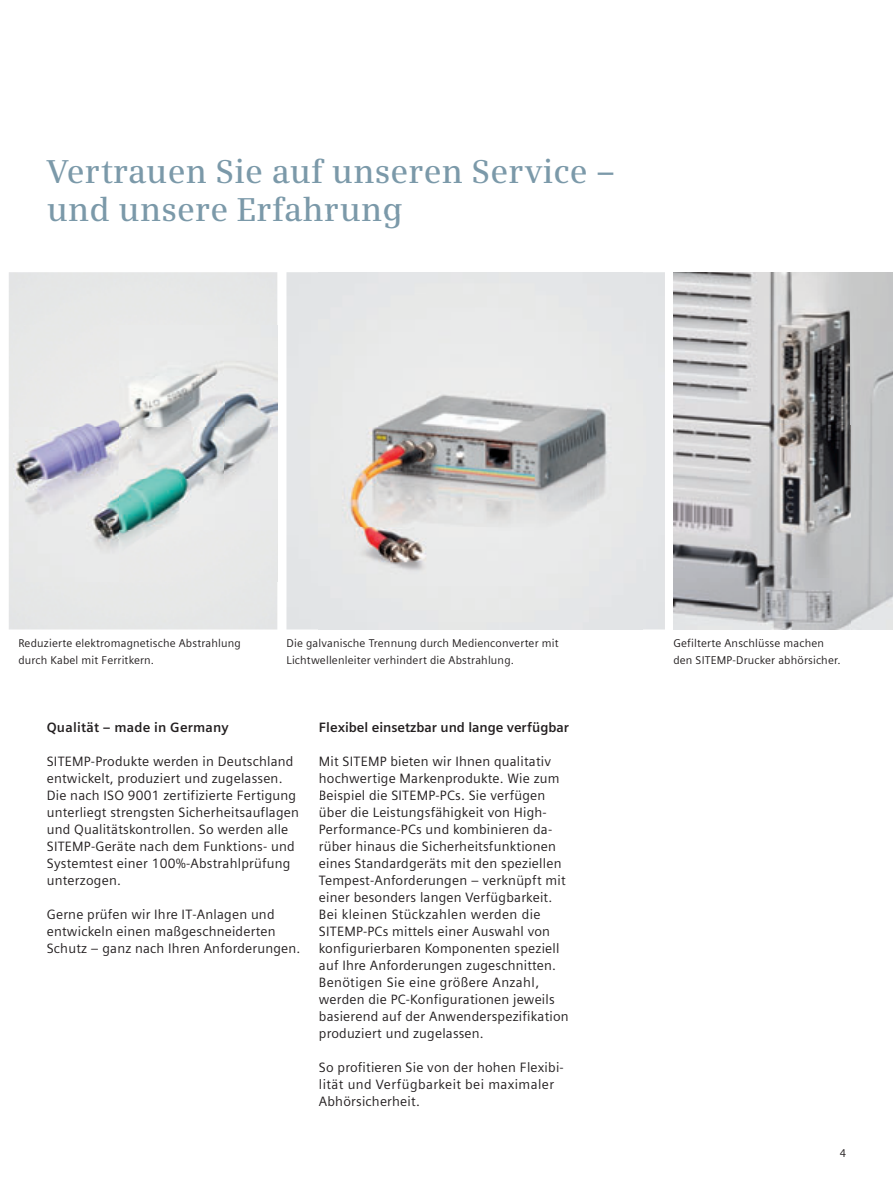
<style>
.page{position:relative;width:893px;height:1191px;background:#fff}
.page>*{position:absolute;margin:0;border:0;box-sizing:border-box;transform-origin:0 0}
.t1{font:600 33px/38.2px "Siemens Serif OT";letter-spacing:.005em;color:#7b99a9}
.t2{font:13.5px/17px "Siemens Sans OT";letter-spacing:.015em;color:#231f20}
.t3{font:700 13.5px "Siemens Sans OT";color:#231f20}
.t4{font:11.25px/17px "Siemens Sans OT";letter-spacing:.015em;color:#231f20}
</style>
<div class="page">
<img style="left:286px;top:272px;width:379px;height:357px">
<img style="left:14px;top:325px;width:264px;height:256px">
<img style="left:319px;top:272px;width:323px;height:358px">
<img style="left:673px;top:272px;width:220px;height:357px">
<h1 class="t1" style="left:47px;top:154px;width:570px">Vertrauen Sie auf unseren Service – und unsere Erfahrung</h1>
<p class="t4" style="left:18px;top:635px;width:224px">Reduzierte elektromagnetische Abstrahlung durch Kabel mit Ferritkern.</p>
<p class="t4" style="left:286px;top:635px;width:274px">Die galvanische Trennung durch Medienconverter mit<br>Lichtwellenleiter verhindert die Abstrahlung.</p>
<p class="t4" style="left:673px;top:635px;width:169px">Gefilterte Anschlüsse machen den SITEMP-Drucker abhörsicher.</p>
<p class="t3" style="left:47px;top:720px;width:183px">Qualität – made in Germany</p>
<p class="t2" style="left:47px;top:753px;width:254px">SITEMP-Produkte werden in Deutschland entwickelt, produziert und zugelassen.<br>Die nach ISO 9001 zertifizierte Fertigung unterliegt strengsten Sicherheitsauflagen und Qualitätskontrollen. So werden alle SITEMP-Geräte nach dem Funktions- und Systemtest einer 100%-Abstrahlprüfung unterzogen.</p>
<p class="t2" style="left:47px;top:906px;width:255px">Gerne prüfen wir Ihre IT-Anlagen und entwickeln einen maßgeschneiderten<br>Schutz – ganz nach Ihren Anforderungen.</p>
<p class="t3" style="left:319px;top:720px;width:252px">Flexibel einsetzbar und lange verfügbar</p>
<p class="t2" style="left:319px;top:753px;width:242px">Mit SITEMP bieten wir Ihnen qualitativ hochwertige Markenprodukte. Wie zum<br>Beispiel die SITEMP-PCs. Sie verfügen</p>
<p class="t2" style="left:319px;top:804px;width:251px">über die Leistungsfähigkeit von High-Performance-PCs und kombinieren da&shy;rüber hinaus die Sicherheitsfunktionen eines Standardgeräts mit den speziellen Tempest-Anforderungen – verknüpft mit einer besonders langen Verfügbarkeit.<br>Bei kleinen Stückzahlen werden die SITEMP-PCs mittels einer Auswahl von konfigurierbaren Komponenten speziell auf Ihre Anforderungen zugeschnitten.<br>Benötigen Sie eine größere Anzahl, werden die PC-Konfigurationen jeweils basierend auf der Anwenderspezifikation produziert und zugelassen.</p>
<p class="t2" style="left:319px;top:1059px;width:246px">So profitieren Sie von der hohen Flexibi&shy;lität und Verfügbarkeit bei maximaler<br>Abhörsicherheit.</p>
<p class="t4" style="left:840px;top:1145px;width:8px">4</p>
</div>
